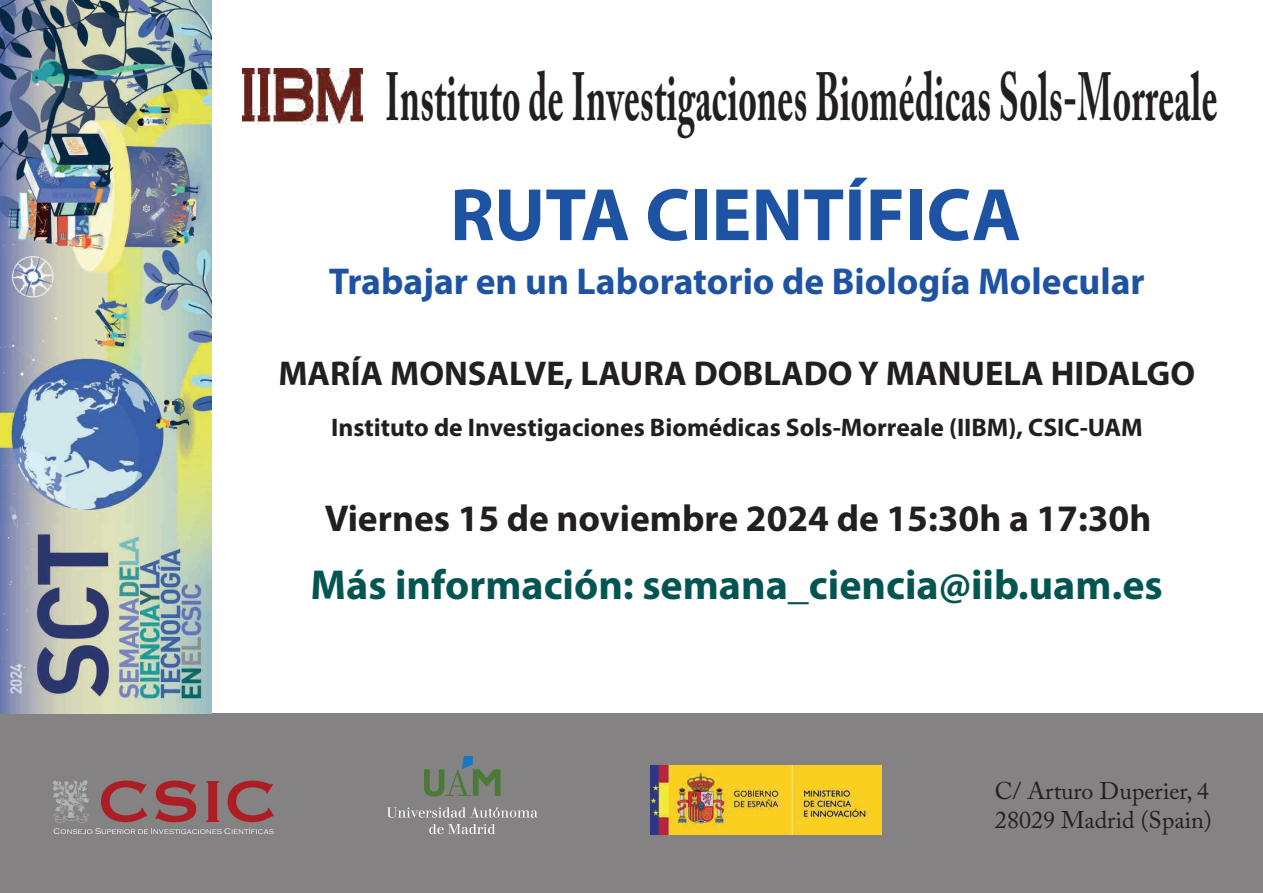
<style>
.page{position:relative;width:1263px;height:893px;background:#fff}
.page>*{position:absolute;margin:0;border:0;box-sizing:border-box;transform-origin:0 0}
.t1{font:700 75px "Myriad Pro";color:#1e53a4}
.t2{font:700 67.5px "Adobe Caslon Pro";letter-spacing:.015em;color:#231f20;scale:.52 1}
.t3{font:700 42px "Myriad Pro";color:#045552}
.t4{font:700 37.5px "Myriad Pro";color:#1e53a4}
.t5{font:700 37.5px "Myriad Pro";color:#231f20}
.t6{font:700 34.5px "Myriad Pro";color:#231f20}
.t7{font:700 25.5px "Myriad Pro";color:#231f20}
.t8{font:24px/28.8px "Adobe Caslon Pro";color:#231f20}
</style>
<div class="page">
<div style="left:0;top:713px;width:1263px;height:180px;background:#858284"></div>
<svg style="left:52px;top:780px;width:222px;height:54px"></svg>
<svg style="left:387px;top:807px;width:150px;height:11px"></svg>
<svg style="left:429px;top:824px;width:66px;height:10px"></svg>
<svg style="left:424px;top:756px;width:76px;height:41px"></svg>
<img style="left:242px;top:68px;width:120px;height:57px">
<img style="left:651px;top:766px;width:231px;height:68px">
<img style="left:0;top:0;width:211px;height:713px">
<h2 class="t2" style="left:385px;top:57px;width:1602px">Instituto de Investigaciones Biomédicas Sols-Morreale</h2>
<h1 class="t1" style="left:450px;top:166px;width:573px">RUTA CIENTÍFICA</h1>
<h3 class="t4" style="left:329px;top:257px;width:817px">Trabajar en un Laboratorio de Biología Molecular</h3>
<h3 class="t6" style="left:279px;top:351px;width:918px">MARÍA MONSALVE, LAURA DOBLADO Y MANUELA HIDALGO</h3>
<p class="t7" style="left:331px;top:410px;width:813px">Instituto de Investigaciones Biomédicas Sols-Morreale (IIBM), CSIC-UAM</p>
<h3 class="t5" style="left:325px;top:494px;width:828px">Viernes 15 de noviembre 2024 de 15:30h a 17:30h</h3>
<h3 class="t3" style="left:311px;top:558px;width:854px">Más información: semana_ciencia@iib.uam.es</h3>
<p class="t8" style="left:995px;top:776px;width:218px">C/ Arturo Duperier, 4<br>28029 Madrid (Spain)</p>
</div>
